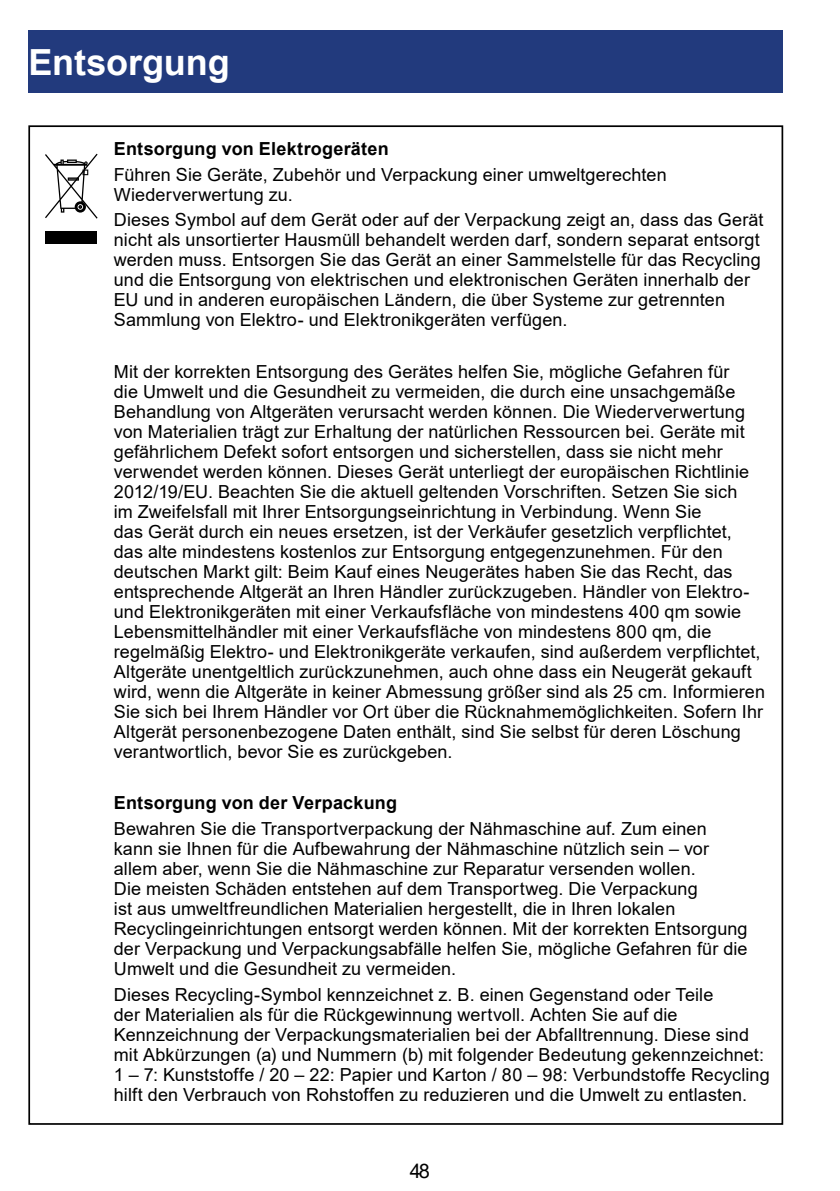
<style>
.page{position:relative;width:840px;height:1191px;background:#fff}
.page>*{position:absolute;margin:0;border:0;box-sizing:border-box;transform-origin:0 0}
.t1{font:700 36px "Arial";letter-spacing:-.005em;color:#fff}
.t2{font:20px "Arial";color:#000}
.t3{font:18px/20px "Arial";letter-spacing:.005em;color:#000}
.t4{font:700 18px "Arial";letter-spacing:.01em;color:#000}
</style>
<div class="page">
<div style="left:45px;top:231px;width:52px;height:13px;background:#000"></div>
<svg style="left:45px;top:154px;width:53px;height:65px"></svg>
<div style="left:28px;top:31px;width:754px;height:62px;background:#223a7d"></div>
<h1 class="t1" style="left:28px;top:37px;width:203px">Entsorgung</h1>
<p class="t4" style="left:114px;top:136px;width:276px">Entsorgung von Elektrogeräten</p>
<p class="t3" style="left:114px;top:164px;width:554px">Führen Sie Geräte, Zubehör und Verpackung einer umweltgerechten<br>Wiederverwertung zu.</p>
<p class="t3" style="left:114px;top:210px;width:650px">Dieses Symbol auf dem Gerät oder auf der Verpackung zeigt an, dass das Gerät nicht als unsortierter Hausmüll behandelt werden darf, sondern separat entsorgt werden muss. Entsorgen Sie das Gerät an einer Sammelstelle für das Recycling und die Entsorgung von elektrischen und elektronischen Geräten innerhalb der EU und in anderen europäischen Ländern, die über Systeme zur getrennten Sammlung von Elektro- und Elektronikgeräten verfügen.</p>
<p class="t3" style="left:114px;top:361px;width:652px">Mit der korrekten Entsorgung des Gerätes helfen Sie, mögliche Gefahren für<br>die Umwelt und die Gesundheit zu vermeiden, die durch eine unsachgemäße Behandlung von Altgeräten verursacht werden können. Die Wiederverwertung von Materialien trägt zur Erhaltung der natürlichen Ressourcen bei. Geräte mit gefährlichem Defekt sofort entsorgen und sicherstellen, dass sie nicht mehr verwendet werden können. Dieses Gerät unterliegt der europäischen Richtlinie 2012/19/EU. Beachten Sie die aktuell geltenden Vorschriften. Setzen Sie sich<br>im Zweifelsfall mit Ihrer Entsorgungseinrichtung in Verbindung. Wenn Sie<br>das Gerät durch ein neues ersetzen, ist der Verkäufer gesetzlich verpflichtet, das alte mindestens kostenlos zur Entsorgung entgegenzunehmen. Für den deutschen Markt gilt: Beim Kauf eines Neugerätes haben Sie das Recht, das entsprechende Altgerät an Ihren Händler zurückzugeben. Händler von Elektro&shy;und Elektronikgeräten mit einer Verkaufsfläche von mindestens 400 qm sowie Lebensmittelhändler mit einer Verkaufsfläche von mindestens 800 qm, die regelmäßig Elektro- und Elektronikgeräte verkaufen, sind außerdem verpflichtet, Altgeräte unentgeltlich zurückzunehmen, auch ohne dass ein Neugerät gekauft wird, wenn die Altgeräte in keiner Abmessung größer sind als 25 cm. Informieren Sie sich bei Ihrem Händler vor Ort über die Rücknahmemöglichkeiten. Sofern Ihr Altgerät personenbezogene Daten enthält, sind Sie selbst für deren Löschung verantwortlich, bevor Sie es zurückgeben.</p>
<p class="t4" style="left:114px;top:790px;width:284px">Entsorgung von der Verpackung</p>
<p class="t3" style="left:114px;top:818px;width:635px">Bewahren Sie die Transportverpackung der Nähmaschine auf. Zum einen kann sie Ihnen für die Aufbewahrung der Nähmaschine nützlich sein – vor allem aber, wenn Sie die Nähmaschine zur Reparatur versenden wollen.<br>Die meisten Schäden entstehen auf dem Transportweg. Die Verpackung<br>ist aus umweltfreundlichen Materialien hergestellt, die in Ihren lokalen Recyclingeinrichtungen entsorgt werden können. Mit der korrekten Entsorgung der Verpackung und Verpackungsabfälle helfen Sie, mögliche Gefahren für die Umwelt und die Gesundheit zu vermeiden.</p>
<p class="t3" style="left:114px;top:984px;width:657px">Dieses Recycling-Symbol kennzeichnet z. B. einen Gegenstand oder Teile<br>der Materialien als für die Rückgewinnung wertvoll. Achten Sie auf die Kennzeichnung der Verpackungsmaterialien bei der Abfalltrennung. Diese sind mit Abkürzungen (a) und Nummern (b) mit folgender Bedeutung gekennzeichnet:<br>1 – 7: Kunststoffe / 20 – 22: Papier und Karton / 80 – 98: Verbundstoffe Recycling hilft den Verbrauch von Rohstoffen zu reduzieren und die Umwelt zu entlasten.</p>
<p class="t2" style="left:410px;top:1157px;width:21px">48</p>
</div>
